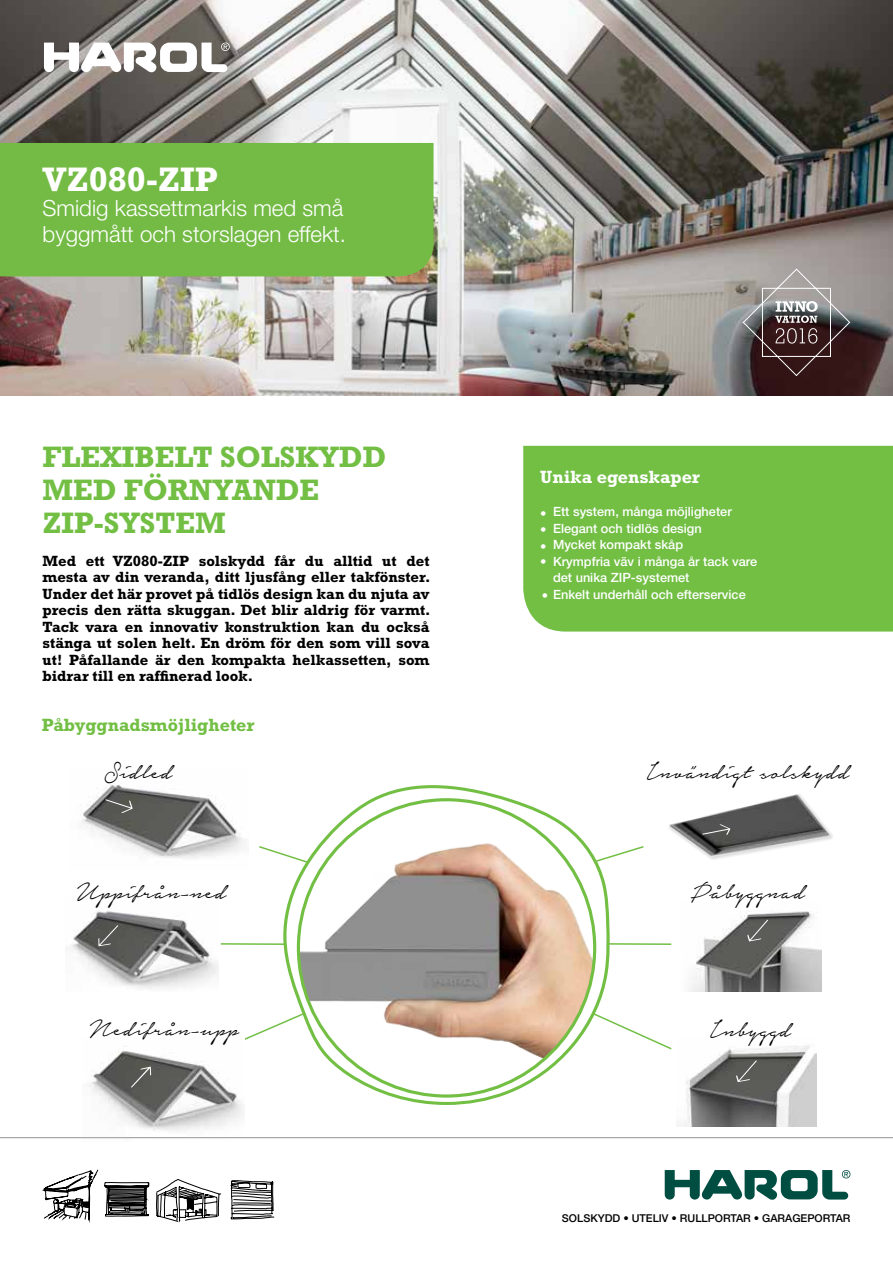
<style>
.page{position:relative;width:893px;height:1263px;background:#fff}
.page>*{position:absolute;margin:0;border:0;box-sizing:border-box;transform-origin:0 0}
.t1{font:700 34.5px "Rockwell Std";color:#fff}
.t2{font:30px "Notera";color:#000}
.t3{font:700 30px/33px "Rockwell Std";color:#72bf44}
.t4{font:300 22.35px/25.5px "Helvetica Neue LT Std";color:#fff}
.t5{font:700 18px "Rockwell Std";color:#72bf44}
.t6{font:700 18px "Rockwell Std";color:#fff}
.t7{font:700 15px/16.5px "Rockwell Std";color:#000;text-align:justify}
.t8{font:500 12.75px/16.5px "Helvetica Neue LT Std";color:#fff}
.t9{font:500 10.8px "Helvetica Neue LT Std";color:#000}
</style>
<div class="page">
<svg style="left:665px;top:1170px;width:185px;height:30px"></svg>
<svg style="left:230px;top:1180px;width:44px;height:39px"></svg>
<svg style="left:156px;top:1179px;width:65px;height:44px"></svg>
<svg style="left:42px;top:1138px;width:107px;height:84px"></svg>
<img style="left:0;top:0;width:893px;height:395px">
<svg style="left:742px;top:268px;width:109px;height:109px;background:#706262"></svg>
<svg style="left:44px;top:43px;width:186px;height:29px"></svg>
<svg style="left:283px;top:785px;width:327px;height:320px"></svg>
<img style="left:298px;top:800px;width:297px;height:296px;border-radius:148px">
<svg style="left:259px;top:845px;width:52px;height:19px"></svg>
<svg style="left:594px;top:845px;width:50px;height:18px"></svg>
<hr style="left:221px;top:943px;width:64px;height:2px;background:#72bf44">
<hr style="left:607px;top:943px;width:64px;height:2px;background:#72bf44">
<svg style="left:245px;top:1011px;width:61px;height:40px"></svg>
<svg style="left:591px;top:1011px;width:81px;height:40px"></svg>
<img style="left:81px;top:784px;width:162px;height:74px">
<svg style="left:105px;top:799px;width:28px;height:14px"></svg>
<img style="left:70px;top:911px;width:148px;height:78px">
<svg style="left:98px;top:925px;width:20px;height:21px"></svg>
<img style="left:83px;top:1046px;width:161px;height:95px">
<svg style="left:131px;top:1066px;width:20px;height:22px"></svg>
<img style="left:689px;top:911px;width:133px;height:80px">
<svg style="left:747px;top:920px;width:21px;height:21px"></svg>
<img style="left:684px;top:1045px;width:133px;height:82px">
<svg style="left:736px;top:1060px;width:21px;height:22px"></svg>
<img style="left:669px;top:794px;width:164px;height:66px">
<svg style="left:702px;top:824px;width:28px;height:11px"></svg>
<div style="left:523px;top:446px;width:370px;height:186px;background:#72bf44"></div>
<hr style="left:0;top:1137px;width:893px;height:1px;background:#939598">
<div style="left:0;top:143px;width:433px;height:133px;background:#73bb44"></div>
<h1 class="t1" style="left:43px;top:159px;width:177px">VZ080-ZIP</h1>
<h3 class="t4" style="left:43px;top:195px;width:305px">Smidig kassettmarkis med små byggmått och storslagen effekt.</h3>
<h2 class="t3" style="left:43px;top:439px;width:345px">FLEXIBELT SOLSKYDD<br>MED FÖRNYANDE<br>ZIP-SYSTEM</h2>
<p class="t7" style="left:43px;top:552px;width:390px">Med ett VZ080-ZIP solskydd får du alltid ut det mesta av din veranda, ditt ljusfång eller takfönster.<br>Under det här provet på tidlös design kan du njuta av precis den rätta skuggan. Det blir aldrig för varmt.<br>Tack vara en innovativ konstruktion kan du också stänga ut solen helt. En dröm för den som vill sova ut! Påfallande är den kompakta helkassetten, som bidrar till en raffinerad look.</p>
<p class="t5" style="left:42px;top:714px;width:214px">Påbyggnadsmöjligheter</p>
<p class="t6" style="left:540px;top:466px;width:161px">Unika egenskaper</p>
<p class="t8" style="left:540px;top:503px;width:193px">• Ett system, många möjligheter</p>
<p class="t8" style="left:540px;top:520px;width:163px">• Elegant och tidlös design</p>
<p class="t8" style="left:540px;top:536px;width:144px">• Mycket kompakt skåp</p>
<p class="t8" style="left:553px;top:553px;width:206px;text-indent:-13px">• Krympfria väv i många år tack vare det unika ZIP-systemet</p>
<p class="t8" style="left:542px;top:586px;width:206px">• Enkelt underhåll och efterservice</p>
<h2 class="t2" style="left:105px;top:756px;width:69px">Sidled</h2>
<h2 class="t2" style="left:646px;top:756px;width:204px">Invändigt solskydd</h2>
<h2 class="t2" style="left:77px;top:877px;width:150px">Uppifrån-ned</h2>
<h2 class="t2" style="left:691px;top:877px;width:115px">Påbyggnad</h2>
<h2 class="t2" style="left:90px;top:1014px;width:151px">Nedifrån-upp</h2>
<h2 class="t2" style="left:710px;top:1015px;width:83px">Inbyggd</h2>
<p class="t9" style="left:562px;top:1211px;width:290px">SOLSKYDD • UTELIV • RULLPORTAR • GARAGEPORTAR</p>
</div>
